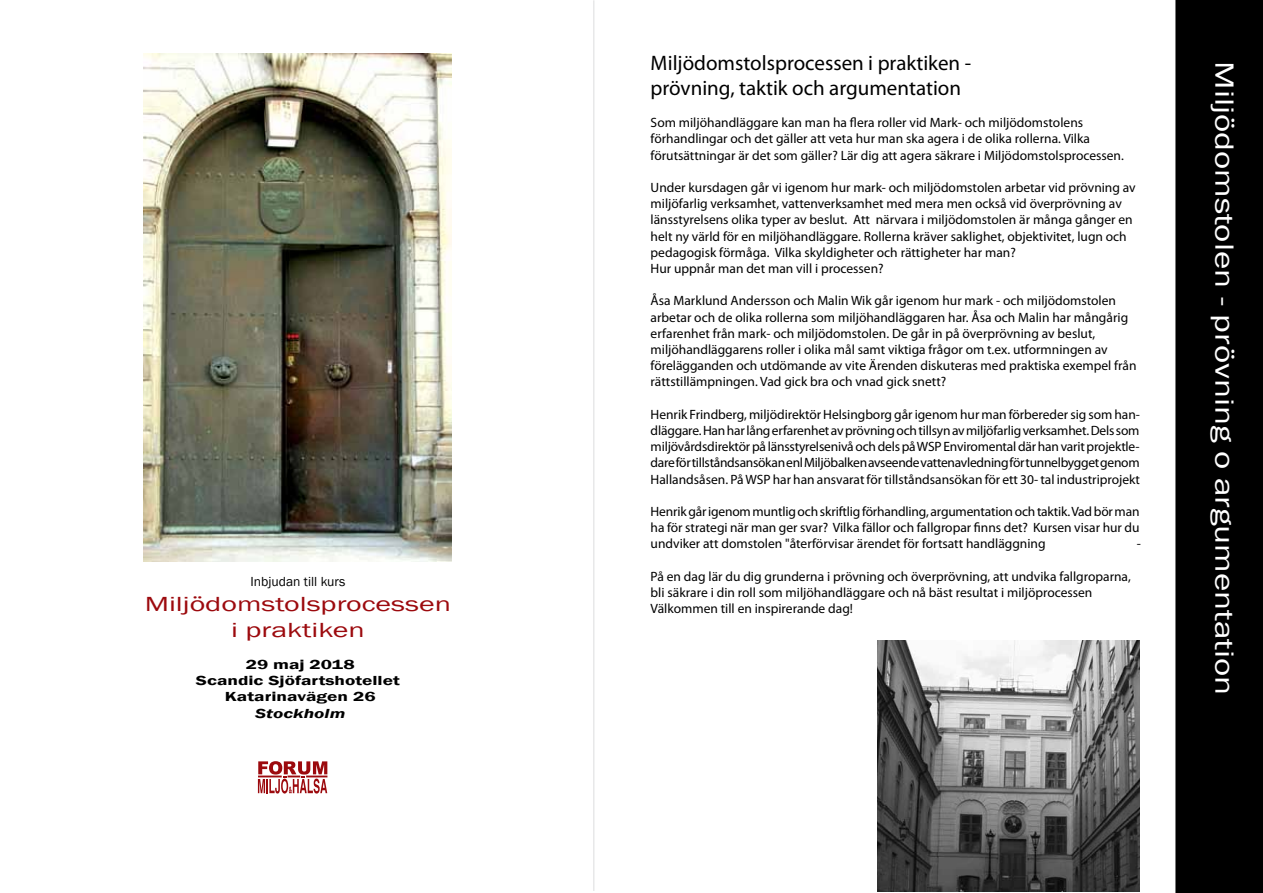
<style>
.page{position:relative;width:1263px;height:893px;background:#fff}
.page>*{position:absolute;margin:0;border:0;box-sizing:border-box;transform-origin:0 0}
.t1{font:27px "Franklin Gothic";color:#fff;scale:1.3 1}
.t2{font:21px/25.2px "Myriad Pro";color:#000}
.t3{font:21px/25.2px "Franklin Gothic";color:#9c0a0e;text-align:center;scale:1.43 1}
.t4{font:13.5px/16.2px "Myriad Pro";color:#000}
.t5{font:600 13.5px/16.2px "Franklin Gothic";color:#000;text-align:center;scale:1.43 1}
.t6{font:13.5px "Franklin Gothic";color:#000}
.t7{font:italic 600 13.5px "Franklin Gothic";color:#000;scale:1.43 1}
</style>
<div class="page">
<img style="left:144px;top:54px;width:308px;height:507px">
<svg style="left:258px;top:761px;width:69px;height:33px"></svg>
<hr style="left:594px;top:0;width:1px;height:891px;background:#dcddde">
<img style="left:877px;top:641px;width:263px;height:250px">
<div style="left:1175px;top:0;width:88px;height:893px;background:#000"></div>
<p class="t6" style="left:250px;top:573px;width:96px">Inbjudan till kurs</p>
<h2 class="t3" style="left:145px;top:592px;width:216px">Miljödomstolsprocessen i praktiken</h2>
<p class="t5" style="left:196px;top:656px;width:144px">29 maj 2018<br>Scandic Sjöfartshotellet<br>Katarinavägen 26</p>
<p class="t7" style="left:255px;top:704px;width:65px">Stockholm</p>
<h2 class="t2" style="left:651px;top:50px;width:322px">Miljödomstolsprocessen i praktiken - prövning, taktik och argumentation</h2>
<p class="t4" style="left:651px;top:114px;width:475px">Som miljöhandläggare kan man ha flera roller vid Mark- och miljödomstolens förhandlingar och det gäller att veta hur man ska agera i de olika rollerna. Vilka förutsättningar är det som gäller? Lär dig att agera säkrare i Miljödomstolsprocessen.</p>
<p class="t4" style="left:651px;top:179px;width:487px">Under kursdagen går vi igenom hur mark- och miljödomstolen arbetar vid prövning av miljöfarlig verksamhet, vattenverksamhet med mera men också vid överprövning av länsstyrelsens olika typer av beslut. Att närvara i miljödomstolen är många gånger en helt ny värld för en miljöhandläggare. Rollerna kräver saklighet, objektivitet, lugn och pedagogisk förmåga. Vilka skyldigheter och rättigheter har man?<br>Hur uppnår man det man vill i processen?</p>
<p class="t4" style="left:651px;top:293px;width:487px">Åsa Marklund Andersson och Malin Wik går igenom hur mark - och miljödomstolen arbetar och de olika rollerna som miljöhandläggaren har. Åsa och Malin har mångårig erfarenhet från mark- och miljödomstolen. De går in på överprövning av beslut, miljöhandläggarens roller i olika mål samt viktiga frågor om t.ex. utformningen av förelägganden och utdömande av vite Ärenden diskuteras med praktiska exempel från rättstillämpningen. Vad gick bra och vnad gick snett?</p>
<p class="t4" style="left:651px;top:406px;width:491px;text-align:justify">Henrik Frindberg, miljödirektör Helsingborg går igenom hur man förbereder sig som han&shy;dläggare. Han har lång erfarenhet av prövning och tillsyn av miljöfarlig verksamhet. Dels som miljövårdsdirektör på länsstyrelsenivå och dels på WSP Enviromental där han varit projektle&shy;dare för tillståndsansökan enl Miljöbalken avseende vattenavledning för tunnelbygget genom Hallandsåsen. På WSP har han ansvarat för tillståndsansökan för ett 30- tal industriprojekt</p>
<p class="t4" style="left:651px;top:503px;width:490px;text-align:justify">Henrik går igenom muntlig och skriftlig förhandling, argumentation och taktik. Vad bör man ha för strategi när man ger svar? Vilka fällor och fallgropar finns det? Kursen visar hur du undviker att domstolen "återförvisar ärendet för fortsatt handläggning</p>
<p class="t4" style="left:1137px;top:536px;width:6px">-</p>
<p class="t4" style="left:651px;top:568px;width:482px">På en dag lär du dig grunderna i prövning och överprövning, att undvika fallgroparna, bli säkrare i din roll som miljöhandläggare och nå bäst resultat i miljöprocessen<br>Välkommen till en inspirerande dag!</p>
<h1 class="t1" style="left:1241px;top:61px;width:489px;rotate:90deg">Miljödomstolen - prövning o argumentation</h1>
</div>
